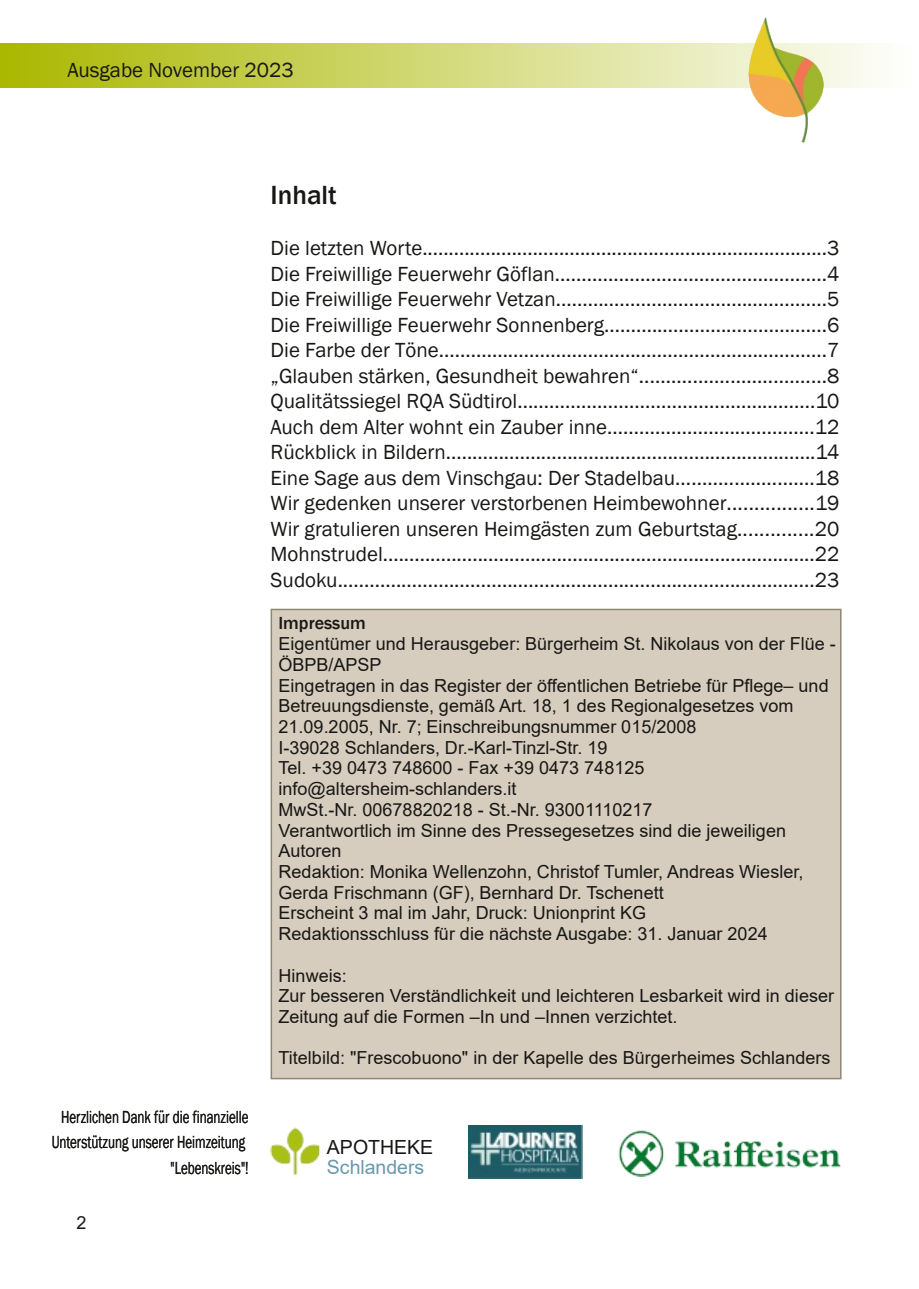
<style>
.page{position:relative;width:919px;height:1289px;background:#fff}
.page>*{position:absolute;margin:0;border:0;box-sizing:border-box;transform-origin:0 0}
.t1{font:500 27px "Franklin Gothic";color:#181715}
.t2{font:21px/25.5px "Franklin Gothic";color:#181715;text-align:justify}
.t3{font:19.5px "Arial";color:#6b99aa}
.t4{font:19.5px "Arial";letter-spacing:.005em;color:#181715}
.t5{font:18px/20.7px "Arial";color:#181715}
.t6{font:18px/25.5px "Franklin Gothic";color:#181715;text-align:right;scale:.72 1}
.t7{font:500 18px "Franklin Gothic";color:#181715}
</style>
<div class="page">
<div style="left:0;top:43px;width:910px;height:44px;background:linear-gradient(to right,#aab700,#fefefd)"></div>
<img style="left:748px;top:17px;width:75px;height:126px">
<div style="left:271px;top:609px;width:569px;height:469px;background:#d6cdbe"></div>
<div style="left:270px;top:608px;width:571px;height:471px;border:2px solid #8e8575"></div>
<img style="left:618px;top:1130px;width:223px;height:45px">
<img style="left:270px;top:1127px;width:50px;height:48px">
<img style="left:469px;top:1125px;width:114px;height:53px">
<p class="t2" style="left:67px;top:56px;width:228px">Ausgabe November 2023</p>
<p class="t1" style="left:270px;top:179px;width:68px">Inhalt</p>
<p class="t2" style="left:270px;top:235px;width:570px">Die letzten Worte.............................................................................3<br>Die Freiwillige Feuerwehr Göflan...................................................4<br>Die Freiwillige Feuerwehr Vetzan...................................................5<br>Die Freiwillige Feuerwehr Sonnenberg..........................................6<br>Die Farbe der Töne.........................................................................7 „Glauben stärken, Gesundheit bewahren“...................................8<br>Qualitätssiegel RQA Südtirol........................................................10<br>Auch dem Alter wohnt ein Zauber inne.......................................12<br>Rückblick in Bildern......................................................................14<br>Eine Sage aus dem Vinschgau: Der Stadelbau..........................18<br>Wir gedenken unserer verstorbenen Heimbewohner................19<br>Wir gratulieren unseren Heimgästen zum Geburtstag..............20<br>Mohnstrudel..................................................................................22<br>Sudoku..........................................................................................23</p>
<p class="t6" style="left:52px;top:1103px;width:275px">Herzlichen Dank für die finanzielle<br>Unterstützung unserer Heimzeitung "Lebenskreis"!</p>
<p class="t5" style="left:77px;top:1212px;width:12px">2</p>
<p class="t7" style="left:278px;top:613px;width:89px">Impressum</p>
<p class="t5" style="left:278px;top:633px;width:559px">Eigentümer und Herausgeber: Bürgerheim St. Nikolaus von der Flüe - ÖBPB/APSP<br>Eingetragen in das Register der öffentlichen Betriebe für Pflege– und Betreuungsdienste, gemäß Art. 18, 1 des Regionalgesetzes vom 21.09.2005, Nr. 7; Einschreibungsnummer 015/2008<br>I-39028 Schlanders, Dr.-Karl-Tinzl-Str. 19<br>Tel. +39 0473 748600 - Fax +39 0473 748125 info@altersheim-schlanders.it<br>MwSt.-Nr. 00678820218 - St.-Nr. 93001110217<br>Verantwortlich im Sinne des Pressegesetzes sind die jeweiligen Autoren<br>Redaktion: Monika Wellenzohn, Christof Tumler, Andreas Wiesler, Gerda Frischmann (GF), Bernhard Dr. Tschenett<br>Erscheint 3 mal im Jahr, Druck: Unionprint KG<br>Redaktionsschluss für die nächste Ausgabe: 31. Januar 2024</p>
<p class="t5" style="left:278px;top:964px;width:557px">Hinweis:<br>Zur besseren Verständlichkeit und leichteren Lesbarkeit wird in dieser<br>Zeitung auf die Formen –In und –Innen verzichtet.</p>
<p class="t5" style="left:278px;top:1047px;width:553px">Titelbild: "Frescobuono" in der Kapelle des Bürgerheimes Schlanders</p>
<p class="t4" style="left:327px;top:1136px;width:108px">APOTHEKE</p>
<p class="t3" style="left:327px;top:1156px;width:99px">Schlanders</p>
</div>
